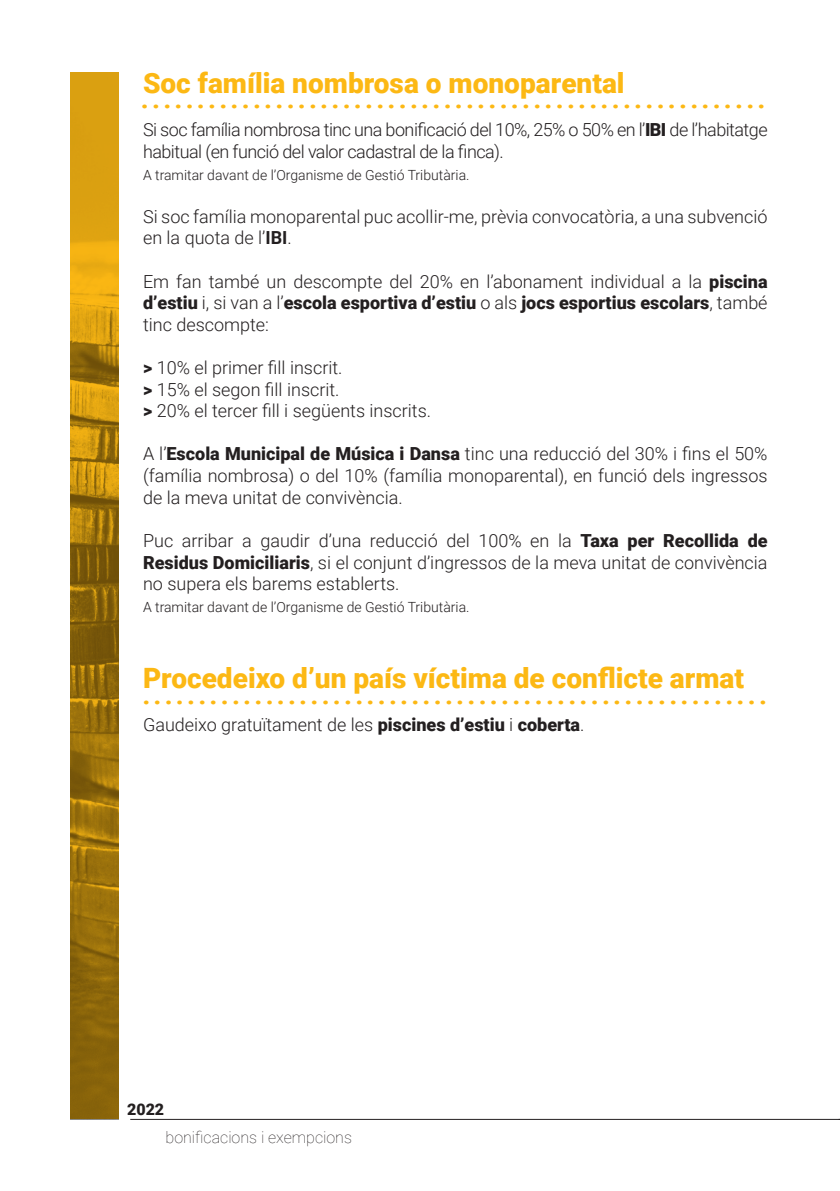
<style>
.page{position:relative;width:840px;height:1191px;background:#fff}
.page>*{position:absolute;margin:0;border:0;box-sizing:border-box;transform-origin:0 0}
.t1{font:italic 700 28px "Times New Roman";color:#fcb814}
.t2{font:900 28px "Roboto";color:#fcb814}
.t3{font:300 18px/21.6px "Roboto";color:#231f20;text-align:justify}
.t4{font:300 18px/21.6px "Roboto";letter-spacing:-.03em;color:#231f20}
.t5{font:100 16px "Roboto";color:#231f20}
.t6{font:900 16px "Roboto";color:#231f20}
.t7{font:300 14px "Roboto";color:#231f20}
.s1{font-weight:900}
.s2{font-weight:700}
</style>
<div class="page">
<img style="left:71px;top:72px;width:48px;height:1047px">
<hr style="left:130px;top:1119px;width:709px;height:1px;background:#231f20">
<p class="t2" style="left:143px;top:64px;width:483px">Soc família nombrosa o monoparental</p>
<p class="t4" style="left:143px;top:118px;width:625px">Si soc família nombrosa tinc una bonificació del 10%, 25% o 50% en l’<span class="s1">IBI</span> de l’habitatge habitual (en funció del valor cadastral de la finca).</p>
<p class="t7" style="left:143px;top:165px;width:328px">A tramitar davant de l’Organisme de Gestió Tributària.</p>
<p class="t3" style="left:143px;top:205px;width:625px">Si soc família monoparental puc acollir-me, prèvia convocatòria, a una subvenció en la quota de l’<span class="s2">IBI</span>.</p>
<p class="t3" style="left:143px;top:270px;width:625px">Em fan també un descompte del 20% en l’abonament individual a la <span class="s1">piscina d’estiu</span> i, si van a l’<span class="s1">escola esportiva d’estiu</span> o als <span class="s1">jocs esportius escolars</span>, també tinc descompte:</p>
<p class="t3" style="left:143px;top:356px;width:201px"><span class="s1">&gt;</span> 10% el primer fill inscrit.</p>
<p class="t3" style="left:143px;top:378px;width:198px"><span class="s1">&gt;</span> 15% el segon fill inscrit.</p>
<p class="t3" style="left:143px;top:399px;width:289px"><span class="s1">&gt;</span> 20% el tercer fill i següents inscrits.</p>
<p class="t3" style="left:143px;top:442px;width:625px">A l’<span class="s1">Escola Municipal de Música i Dansa</span> tinc una reducció del 30% i fins el 50% (família nombrosa) o del 10% (família monoparental), en funció dels ingressos de la meva unitat de convivència.</p>
<p class="t3" style="left:143px;top:529px;width:625px">Puc arribar a gaudir d’una reducció del 100% en la <span class="s1">Taxa per Recollida de Residus Domiciliaris</span>, si el conjunt d’ingressos de la meva unitat de convivència no supera els barems establerts.</p>
<p class="t7" style="left:143px;top:597px;width:328px">A tramitar davant de l’Organisme de Gestió Tributària.</p>
<p class="t1" style="left:143px;top:79px;width:624px">........................................................</p>
<p class="t2" style="left:143px;top:658px;width:602px">Procedeixo d’un país víctima de conflicte armat</p>
<p class="t3" style="left:143px;top:713px;width:442px">Gaudeixo gratuïtament de les <span class="s1">piscines d’estiu</span> i <span class="s1">coberta</span>.</p>
<p class="t1" style="left:144px;top:675px;width:624px">........................................................</p>
<p class="t6" style="left:127px;top:1097px;width:39px">2022</p>
<p class="t5" style="left:165px;top:1126px;width:188px">bonificacions i exempcions</p>
</div>
